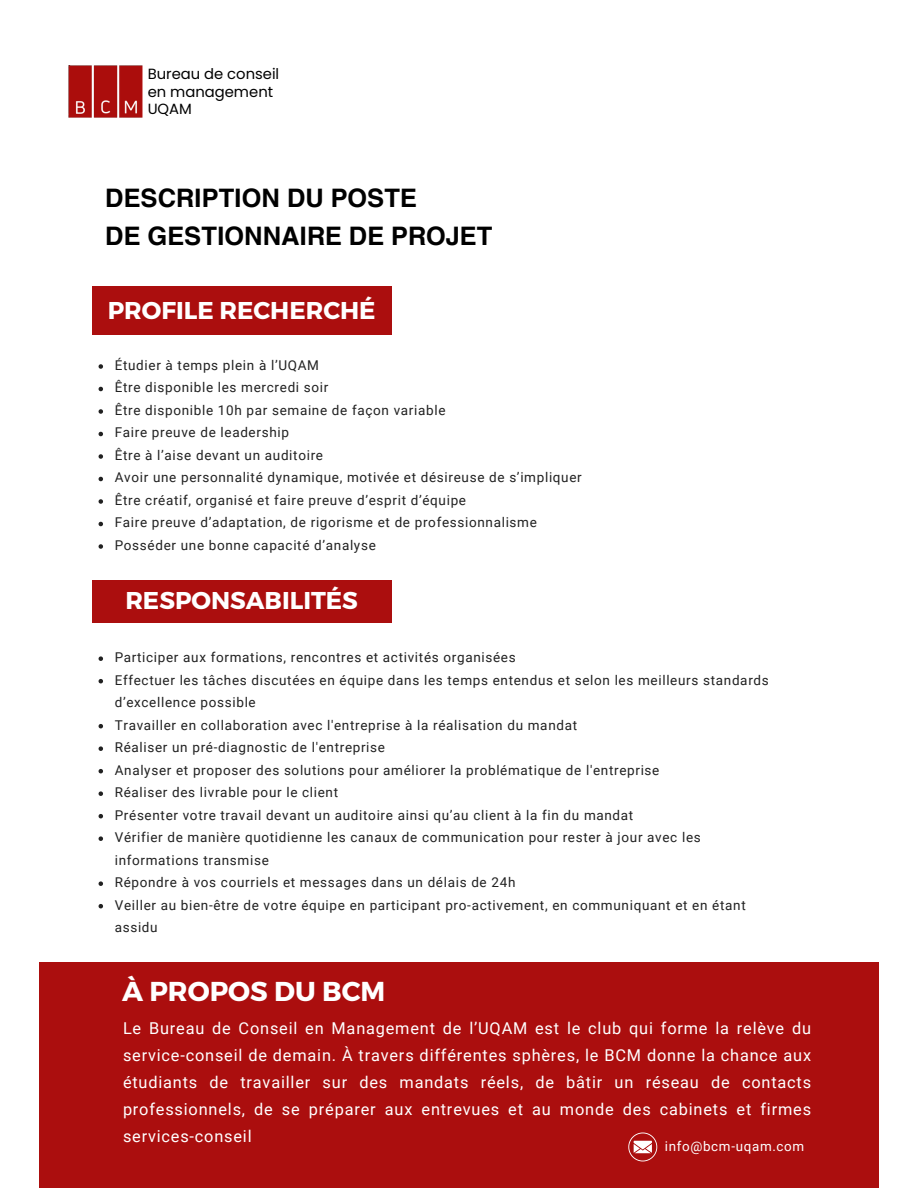
<style>
.page{position:relative;width:918px;height:1188px;background:#fff}
.page>*{position:absolute;margin:0;border:0;box-sizing:border-box;transform-origin:0 0}
.t1{font:700 27.3px "Montserrat";color:#fff}
.t2{font:700 25.5px/38.2px "Helvetica World";color:#000}
.t3{font:700 24.3px "Montserrat";color:#fff}
.t4{font:16.35px/27px "Roboto";letter-spacing:.05em;color:#fff;text-align:justify}
.t5{font:14.7px/17.2px "Poppins";color:#000}
.t6{font:13.5px/22.5px "Roboto";letter-spacing:.05em;color:#212121}
.t7{font:13.35px "Roboto";letter-spacing:.05em;color:#fff}
</style>
<div class="page">
<div style="left:40px;top:962px;width:838px;height:226px;background:#ab0e0e"></div>
<img style="left:69px;top:66px;width:73px;height:52px">
<svg style="left:628px;top:1133px;width:29px;height:28px"></svg>
<div style="left:92px;top:286px;width:300px;height:48px;background:#ab0e0e"></div>
<div style="left:92px;top:580px;width:300px;height:42px;background:#ab0e0e"></div>
<svg style="left:99px;top:364px;width:4px;height:5px"></svg>
<svg style="left:99px;top:387px;width:4px;height:4px"></svg>
<svg style="left:99px;top:409px;width:4px;height:5px"></svg>
<svg style="left:99px;top:432px;width:4px;height:4px"></svg>
<svg style="left:99px;top:454px;width:4px;height:5px"></svg>
<svg style="left:99px;top:477px;width:4px;height:4px"></svg>
<svg style="left:99px;top:499px;width:4px;height:5px"></svg>
<svg style="left:99px;top:522px;width:4px;height:4px"></svg>
<svg style="left:99px;top:544px;width:4px;height:5px"></svg>
<svg style="left:99px;top:656px;width:4px;height:5px"></svg>
<svg style="left:99px;top:679px;width:4px;height:4px"></svg>
<svg style="left:99px;top:724px;width:4px;height:4px"></svg>
<svg style="left:99px;top:746px;width:4px;height:5px"></svg>
<svg style="left:99px;top:769px;width:4px;height:4px"></svg>
<svg style="left:99px;top:791px;width:4px;height:5px"></svg>
<svg style="left:99px;top:814px;width:4px;height:4px"></svg>
<svg style="left:99px;top:836px;width:4px;height:5px"></svg>
<svg style="left:99px;top:881px;width:4px;height:5px"></svg>
<svg style="left:99px;top:904px;width:4px;height:4px"></svg>
<h3 class="t5" style="left:148px;top:65px;width:133px">Bureau de conseil en management<br>UQAM</h3>
<p class="t2" style="left:105px;top:176px;width:389px">DESCRIPTION DU POSTE<br>DE GESTIONNAIRE DE PROJET</p>
<p class="t3" style="left:108px;top:295px;width:269px">PROFILE RECHERCHÉ</p>
<h1 class="t6" style="left:115px;top:354px;width:206px">Étudier à temps plein à l’UQAM</h1>
<h2 class="t6" style="left:115px;top:377px;width:215px">Être disponible les mercredi soir</h2>
<p class="t6" style="left:115px;top:399px;width:332px">Être disponible 10h par semaine de façon variable</p>
<p class="t6" style="left:115px;top:422px;width:176px">Faire preuve de leadership</p>
<p class="t6" style="left:115px;top:444px;width:210px">Être à l’aise devant un auditoire</p>
<p class="t6" style="left:115px;top:467px;width:469px">Avoir une personnalité dynamique, motivée et désireuse de s’impliquer</p>
<p class="t6" style="left:115px;top:489px;width:353px">Être créatif, organisé et faire preuve d’esprit d’équipe</p>
<p class="t6" style="left:115px;top:512px;width:424px">Faire preuve d’adaptation, de rigorisme et de professionnalisme</p>
<p class="t6" style="left:115px;top:534px;width:263px">Posséder une bonne capacité d’analyse</p>
<p class="t3" style="left:125px;top:585px;width:234px">RESPONSABILITÉS</p>
<h2 class="t6" style="left:115px;top:646px;width:402px">Participer aux formations, rencontres et activités organisées</h2>
<p class="t6" style="left:115px;top:669px;width:656px">Effectuer les tâches discutées en équipe dans les temps entendus et selon les meilleurs standards d’excellence possible</p>
<p class="t6" style="left:115px;top:714px;width:464px">Travailler en collaboration avec l'entreprise à la réalisation du mandat</p>
<p class="t6" style="left:115px;top:736px;width:272px">Réaliser un pré-diagnostic de l'entreprise</p>
<p class="t6" style="left:115px;top:759px;width:546px">Analyser et proposer des solutions pour améliorer la problématique de l'entreprise</p>
<p class="t6" style="left:115px;top:781px;width:225px">Réaliser des livrable pour le client</p>
<p class="t6" style="left:115px;top:804px;width:520px">Présenter votre travail devant un auditoire ainsi qu’au client à la fin du mandat</p>
<p class="t6" style="left:115px;top:826px;width:588px">Vérifier de manière quotidienne les canaux de communication pour rester à jour avec les informations transmise</p>
<p class="t6" style="left:115px;top:871px;width:402px">Répondre à vos courriels et messages dans un délais de 24h</p>
<p class="t6" style="left:115px;top:894px;width:633px">Veiller au bien-être de votre équipe en participant pro-activement, en communiquant et en étant assidu</p>
<p class="t1" style="left:122px;top:973px;width:265px">À PROPOS DU BCM</p>
<h1 class="t4" style="left:123px;top:1015px;width:690px">Le Bureau de Conseil en Management de l’UQAM est le club qui forme la relève du service-conseil de demain. À travers différentes sphères, le BCM donne la chance aux étudiants de travailler sur des mandats réels, de bâtir un réseau de contacts professionnels, de se préparer aux entrevues et au monde des cabinets et firmes services-conseil</h1>
<h3 class="t7" style="left:665px;top:1139px;width:141px">info@bcm-uqam.com</h3>
</div>
